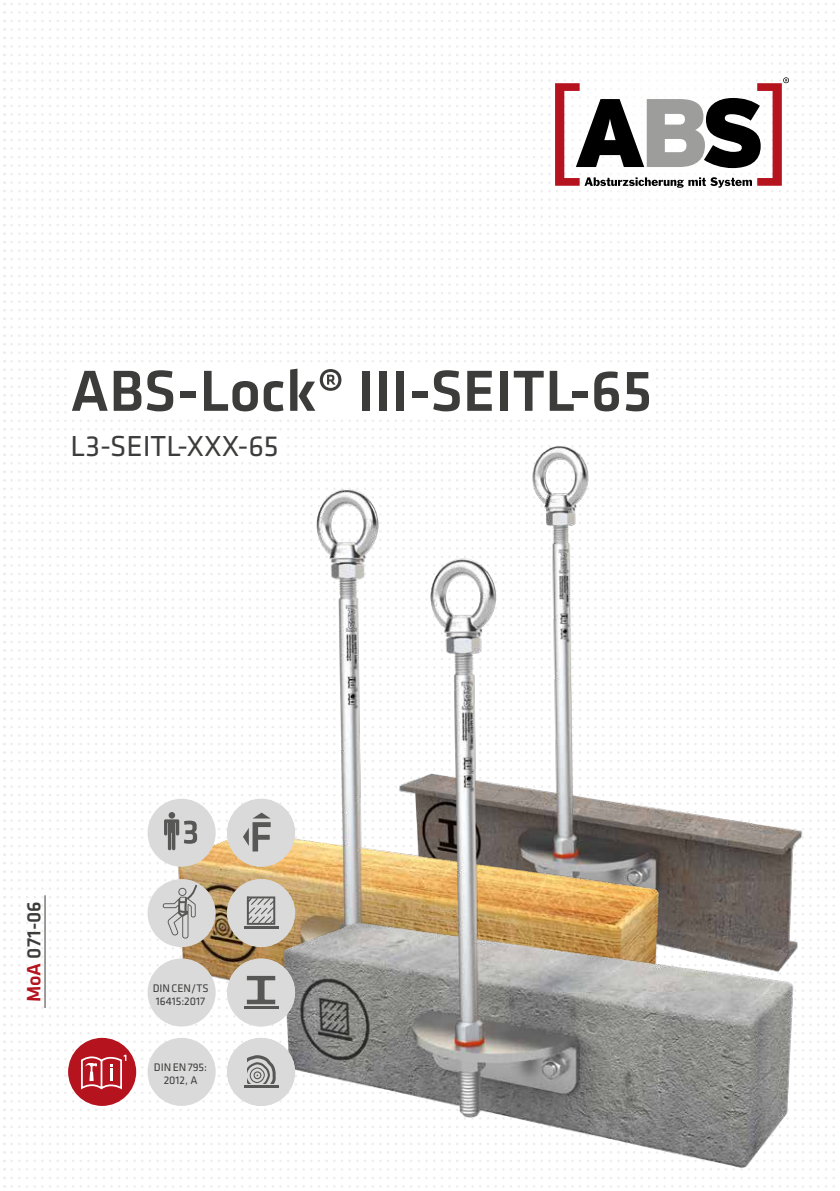
<style>
.page{position:relative;width:840px;height:1191px;background:#fff}
.page>*{position:absolute;margin:0;border:0;box-sizing:border-box;transform-origin:0 0}
.t1{font:500 60px "Klavika Basic";color:#3c3c3b}
.t2{font:30px "Klavika Basic";color:#3c3c3b}
.t3{font:500 20px "Klavika Basic";color:#3c3c3b}
.t4{font:11.4px/13px "Klavika Basic";color:#3c3c3b}
.s1{color:#b5131d}
</style>
<div class="page">
<svg style="left:12px;top:3px;width:823px;height:2px"></svg>
<svg style="left:12px;top:11px;width:823px;height:3px"></svg>
<svg style="left:12px;top:20px;width:823px;height:2px"></svg>
<svg style="left:12px;top:28px;width:823px;height:3px"></svg>
<svg style="left:12px;top:37px;width:823px;height:2px"></svg>
<svg style="left:12px;top:45px;width:823px;height:3px"></svg>
<svg style="left:12px;top:54px;width:823px;height:2px"></svg>
<svg style="left:12px;top:62px;width:823px;height:3px"></svg>
<svg style="left:12px;top:71px;width:823px;height:2px"></svg>
<svg style="left:12px;top:79px;width:823px;height:3px"></svg>
<svg style="left:12px;top:88px;width:823px;height:2px"></svg>
<svg style="left:12px;top:96px;width:823px;height:3px"></svg>
<svg style="left:12px;top:105px;width:823px;height:2px"></svg>
<svg style="left:12px;top:113px;width:823px;height:3px"></svg>
<svg style="left:12px;top:122px;width:823px;height:2px"></svg>
<svg style="left:12px;top:147px;width:823px;height:3px"></svg>
<svg style="left:12px;top:156px;width:823px;height:2px"></svg>
<svg style="left:12px;top:164px;width:823px;height:3px"></svg>
<svg style="left:12px;top:173px;width:823px;height:2px"></svg>
<svg style="left:12px;top:181px;width:823px;height:3px"></svg>
<svg style="left:12px;top:190px;width:823px;height:2px"></svg>
<svg style="left:12px;top:198px;width:823px;height:3px"></svg>
<svg style="left:12px;top:207px;width:823px;height:2px"></svg>
<svg style="left:12px;top:215px;width:823px;height:3px"></svg>
<svg style="left:12px;top:224px;width:823px;height:2px"></svg>
<svg style="left:12px;top:232px;width:823px;height:3px"></svg>
<svg style="left:12px;top:241px;width:823px;height:2px"></svg>
<svg style="left:12px;top:250px;width:823px;height:2px"></svg>
<svg style="left:12px;top:258px;width:823px;height:2px"></svg>
<svg style="left:12px;top:267px;width:823px;height:2px"></svg>
<svg style="left:12px;top:275px;width:823px;height:2px"></svg>
<svg style="left:12px;top:284px;width:823px;height:2px"></svg>
<svg style="left:12px;top:292px;width:823px;height:2px"></svg>
<svg style="left:12px;top:301px;width:823px;height:2px"></svg>
<svg style="left:12px;top:309px;width:823px;height:2px"></svg>
<svg style="left:12px;top:318px;width:823px;height:2px"></svg>
<svg style="left:12px;top:326px;width:823px;height:2px"></svg>
<svg style="left:12px;top:335px;width:823px;height:2px"></svg>
<svg style="left:12px;top:343px;width:823px;height:2px"></svg>
<svg style="left:12px;top:352px;width:823px;height:2px"></svg>
<svg style="left:12px;top:360px;width:823px;height:2px"></svg>
<svg style="left:12px;top:369px;width:823px;height:2px"></svg>
<svg style="left:12px;top:377px;width:823px;height:2px"></svg>
<svg style="left:12px;top:386px;width:823px;height:2px"></svg>
<svg style="left:12px;top:394px;width:823px;height:2px"></svg>
<svg style="left:12px;top:403px;width:823px;height:2px"></svg>
<svg style="left:12px;top:411px;width:823px;height:2px"></svg>
<svg style="left:12px;top:420px;width:823px;height:2px"></svg>
<svg style="left:12px;top:428px;width:823px;height:2px"></svg>
<svg style="left:12px;top:437px;width:823px;height:2px"></svg>
<svg style="left:12px;top:445px;width:823px;height:2px"></svg>
<svg style="left:12px;top:454px;width:823px;height:2px"></svg>
<svg style="left:12px;top:462px;width:823px;height:2px"></svg>
<svg style="left:12px;top:471px;width:823px;height:2px"></svg>
<svg style="left:12px;top:479px;width:823px;height:2px"></svg>
<svg style="left:12px;top:488px;width:823px;height:2px"></svg>
<svg style="left:12px;top:496px;width:823px;height:2px"></svg>
<svg style="left:12px;top:505px;width:823px;height:2px"></svg>
<svg style="left:12px;top:513px;width:823px;height:2px"></svg>
<svg style="left:12px;top:522px;width:823px;height:2px"></svg>
<svg style="left:12px;top:530px;width:823px;height:2px"></svg>
<svg style="left:12px;top:539px;width:823px;height:2px"></svg>
<svg style="left:12px;top:547px;width:823px;height:2px"></svg>
<svg style="left:12px;top:556px;width:823px;height:2px"></svg>
<svg style="left:12px;top:564px;width:823px;height:2px"></svg>
<svg style="left:12px;top:573px;width:823px;height:2px"></svg>
<svg style="left:12px;top:581px;width:823px;height:2px"></svg>
<svg style="left:12px;top:590px;width:823px;height:2px"></svg>
<svg style="left:12px;top:598px;width:823px;height:2px"></svg>
<svg style="left:12px;top:607px;width:823px;height:2px"></svg>
<svg style="left:12px;top:615px;width:823px;height:2px"></svg>
<svg style="left:12px;top:624px;width:823px;height:2px"></svg>
<svg style="left:12px;top:632px;width:823px;height:2px"></svg>
<svg style="left:12px;top:641px;width:823px;height:2px"></svg>
<svg style="left:12px;top:649px;width:823px;height:2px"></svg>
<svg style="left:12px;top:658px;width:823px;height:2px"></svg>
<svg style="left:12px;top:666px;width:823px;height:3px"></svg>
<svg style="left:12px;top:675px;width:823px;height:2px"></svg>
<svg style="left:12px;top:683px;width:823px;height:3px"></svg>
<svg style="left:12px;top:692px;width:823px;height:2px"></svg>
<svg style="left:12px;top:700px;width:823px;height:3px"></svg>
<svg style="left:12px;top:709px;width:823px;height:2px"></svg>
<svg style="left:12px;top:717px;width:823px;height:3px"></svg>
<svg style="left:12px;top:726px;width:823px;height:2px"></svg>
<svg style="left:12px;top:734px;width:823px;height:3px"></svg>
<svg style="left:12px;top:743px;width:823px;height:2px"></svg>
<svg style="left:12px;top:751px;width:823px;height:3px"></svg>
<svg style="left:12px;top:760px;width:823px;height:2px"></svg>
<svg style="left:12px;top:768px;width:823px;height:3px"></svg>
<svg style="left:12px;top:777px;width:823px;height:2px"></svg>
<svg style="left:12px;top:785px;width:823px;height:3px"></svg>
<svg style="left:12px;top:794px;width:823px;height:2px"></svg>
<svg style="left:12px;top:802px;width:823px;height:3px"></svg>
<svg style="left:12px;top:862px;width:823px;height:2px"></svg>
<svg style="left:12px;top:871px;width:823px;height:2px"></svg>
<svg style="left:12px;top:947px;width:823px;height:2px"></svg>
<svg style="left:12px;top:955px;width:823px;height:3px"></svg>
<svg style="left:12px;top:964px;width:823px;height:2px"></svg>
<svg style="left:12px;top:1015px;width:823px;height:2px"></svg>
<svg style="left:12px;top:1024px;width:823px;height:2px"></svg>
<svg style="left:12px;top:1032px;width:823px;height:2px"></svg>
<svg style="left:12px;top:1041px;width:823px;height:2px"></svg>
<svg style="left:12px;top:1100px;width:823px;height:2px"></svg>
<svg style="left:12px;top:1109px;width:823px;height:2px"></svg>
<svg style="left:12px;top:1117px;width:823px;height:2px"></svg>
<svg style="left:12px;top:1126px;width:823px;height:2px"></svg>
<svg style="left:12px;top:1134px;width:823px;height:2px"></svg>
<svg style="left:12px;top:1143px;width:823px;height:2px"></svg>
<svg style="left:12px;top:1151px;width:823px;height:2px"></svg>
<svg style="left:12px;top:1160px;width:823px;height:2px"></svg>
<svg style="left:12px;top:1168px;width:823px;height:2px"></svg>
<svg style="left:12px;top:1177px;width:823px;height:2px"></svg>
<svg style="left:12px;top:1185px;width:823px;height:2px"></svg>
<svg style="left:12px;top:130px;width:823px;height:3px"></svg>
<svg style="left:12px;top:139px;width:823px;height:2px"></svg>
<div style="left:529px;top:6px;width:279px;height:254px;background:#fff"></div>
<svg style="left:555px;top:77px;width:233px;height:111px"></svg>
<hr style="left:44px;top:895px;width:1px;height:113px;background:#3c3c3b">
<div style="left:67px;top:362px;width:587px;height:52px;background:#fff"></div>
<div style="left:67px;top:433px;width:214px;height:25px;background:#fff"></div>
<img style="left:392px;top:428px;width:411px;height:103px">
<img style="left:166px;top:463px;width:515px;height:580px">
<img style="left:266px;top:531px;width:537px;height:648px">
<div style="left:147px;top:798px;width:68px;height:68px;background:#dadada;border-radius:50%"></div>
<div style="left:227px;top:798px;width:68px;height:68px;background:#dadada;border-radius:50%"></div>
<svg style="left:12px;top:811px;width:823px;height:45px"></svg>
<div style="left:148px;top:880px;width:66px;height:66px;background:#dadada;border-radius:50%"></div>
<div style="left:227px;top:879px;width:68px;height:68px;background:#dadada;border-radius:50%"></div>
<svg style="left:12px;top:879px;width:823px;height:62px"></svg>
<div style="left:147px;top:958px;width:68px;height:68px;background:#dadada;border-radius:50%"></div>
<div style="left:227px;top:958px;width:68px;height:68px;background:#dadada;border-radius:50%"></div>
<svg style="left:12px;top:972px;width:823px;height:37px"></svg>
<hr style="left:244px;top:1005px;width:34px;height:3px;background:#575756">
<div style="left:68px;top:1037px;width:68px;height:69px;background:#b5131d;border-radius:50%"></div>
<div style="left:147px;top:1037px;width:68px;height:69px;background:#dadada;border-radius:50%"></div>
<div style="left:227px;top:1037px;width:68px;height:69px;background:#dadada;border-radius:50%"></div>
<svg style="left:12px;top:1049px;width:823px;height:45px"></svg>
<h1 class="t1" style="left:70px;top:350px;width:583px">ABS-Lock® III-SEITL-65</h1>
<h2 class="t2" style="left:70px;top:426px;width:210px">L3-SEITL-XXX-65</h2>
<h3 class="t3" style="left:20px;top:1002px;width:103px;rotate:-90deg"><span class="s1">MoA</span> 071-06</h3>
<p class="t4" style="left:153px;top:981px;width:57px">DINCEN/TS<br>16415:2017</p>
<p class="t4" style="left:154px;top:1060px;width:55px;text-align:center">DINEN795:<br>2012, A</p>
</div>
